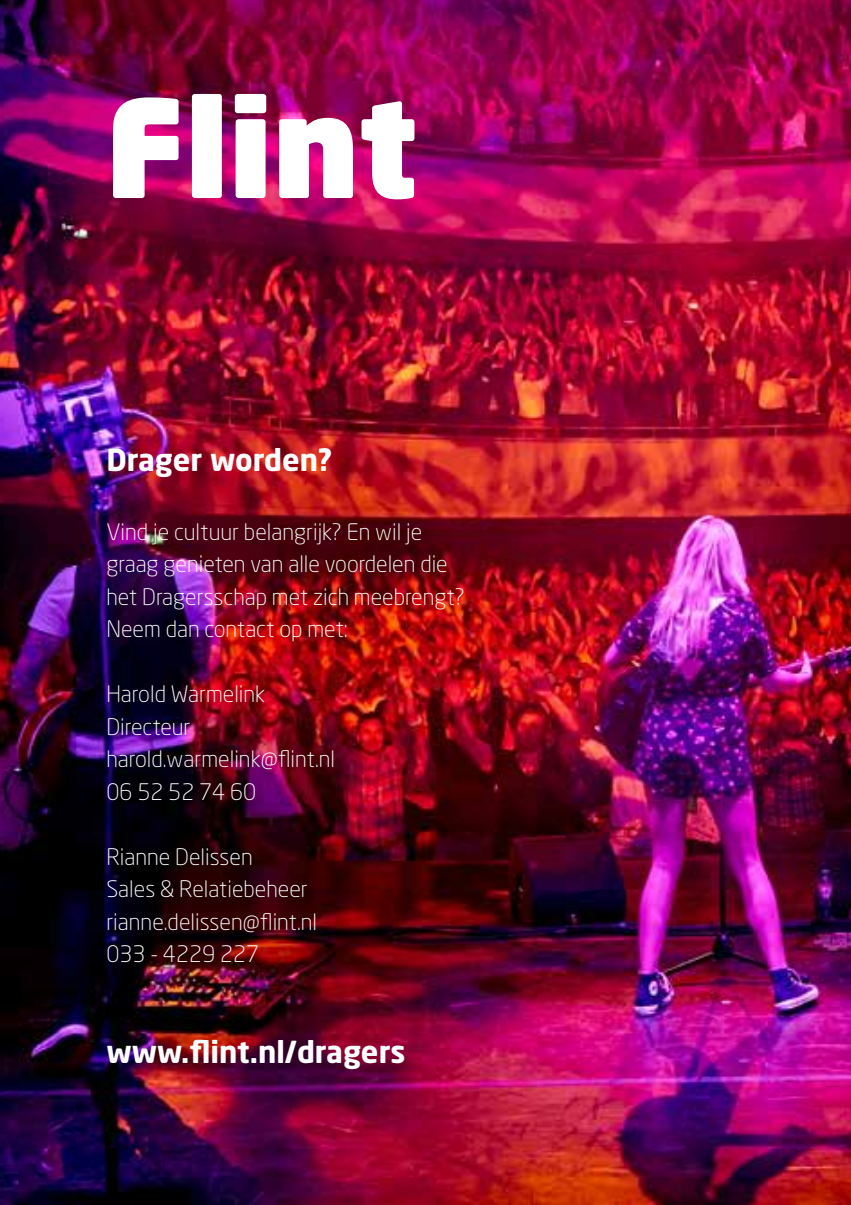
<style>
.page{position:relative;width:851px;height:1205px;background:#fff}
.page>*{position:absolute;margin:0;border:0;box-sizing:border-box;transform-origin:0 0}
.t1{font:900 133.5px "Neo Sans Std";color:#fff}
.t2{font:700 30px "Neo Sans Std";color:#fff}
.t3{font:300 22.5px/32.5px "Neo Sans Std";color:#fff}
</style>
<div class="page">
<img style="left:0;top:0;width:850px;height:1205px">
<h1 class="t1" style="left:106px;top:60px;width:312px">Flint</h1>
<h2 class="t2" style="left:106px;top:441px;width:228px">Drager worden?</h2>
<p class="t3" style="left:106px;top:515px;width:360px">Vind je cultuur belangrijk? En wil je graag genieten van alle voordelen die het Dragersschap met zich meebrengt?<br>Neem dan contact op met:</p>
<p class="t3" style="left:106px;top:677px;width:230px">Harold Warmelink<br>Directeur harold.warmelink@flint.nl<br>06 52 52 74 60</p>
<p class="t3" style="left:106px;top:840px;width:212px">Rianne Delissen<br>Sales &amp; Relatiebeheer rianne.delissen@flint.nl<br>033 - 4229 227</p>
<h2 class="t2" style="left:106px;top:1033px;width:301px">www.flint.nl/dragers</h2>
</div>
